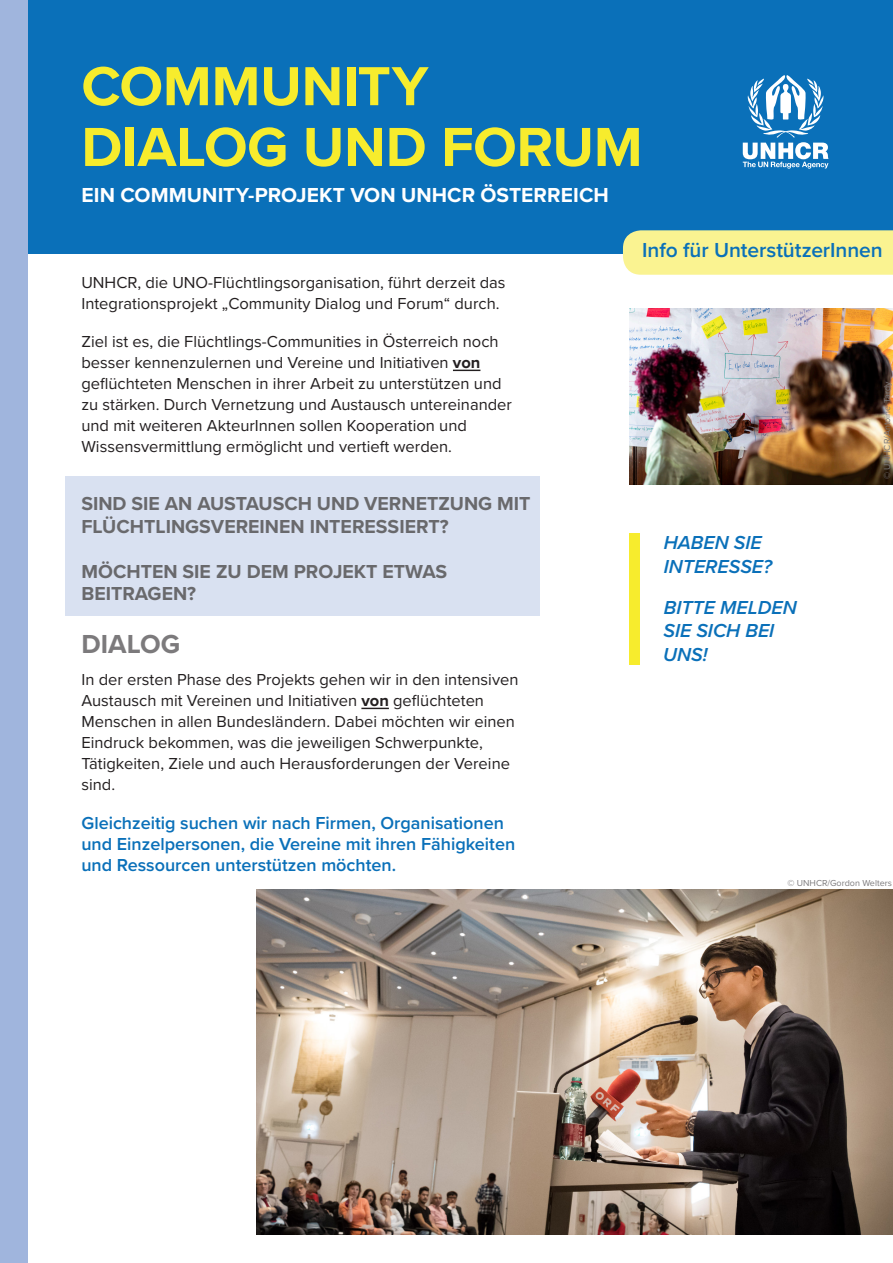
<style>
.page{position:relative;width:893px;height:1263px;background:#fff}
.page>*{position:absolute;margin:0;border:0;box-sizing:border-box;transform-origin:0 0}
.t1{font:700 57px "Proxima Nova";letter-spacing:-.005em;color:#f7ec2d}
.t2{font:700 27px "Proxima Nova";color:#7c7a7c}
.t3{font:700 21px "Proxima Nova";letter-spacing:.005em;color:#fff}
.t4{font:600 21px "Proxima Nova";letter-spacing:-.005em;color:#0a70b9}
.t5{font:700 19.5px/22.5px "Proxima Nova";color:#69696c}
.Quote_1_col_yellow{font:italic 600 19.5px/23.4px "Proxima Nova";color:#0a70b9}
.t6{font:600 18px/21px "Proxima Nova";color:#0a70b9}
.t7{font:16.5px/21px "Proxima Nova";color:#231f20}
.Credit{font:9px "Proxima Nova";color:#7c7a7c}
.s1{font-weight:700}
</style>
<div class="page">
<div style="left:65px;top:476px;width:475px;height:139px;background:#d9e1f1"></div>
<div style="left:629px;top:534px;width:10px;height:131px;background:#f7ec2d"></div>
<svg style="left:453px;top:370px;width:27px;height:1px"></svg>
<svg style="left:361px;top:708px;width:28px;height:1px"></svg>
<div style="left:0;top:0;width:893px;height:253px;background:#0a70b9"></div>
<img style="left:629px;top:308px;width:264px;height:176px">
<div style="left:623px;top:230px;width:270px;height:45px;background:#faf391"></div>
<img style="left:256px;top:890px;width:637px;height:344px">
<div style="left:0;top:0;width:28px;height:1263px;background:#a0b5dd"></div>
<svg style="left:743px;top:75px;width:85px;height:94px"></svg>
<p class="t1" style="left:81px;top:44px;width:349px">COMMUNITY</p>
<p class="t1" style="left:81px;top:104px;width:563px">DIALOG UND FORUM</p>
<p class="t3" style="left:81px;top:179px;width:529px">EIN COMMUNITY-PROJEKT VON UNHCR ÖSTERREICH</p>
<p class="t7" style="left:81px;top:271px;width:426px">UNHCR, die UNO-Flüchtlingsorganisation, führt derzeit das<br>Integrationsprojekt „Community Dialog und Forum“ durch.</p>
<p class="t7" style="left:81px;top:330px;width:432px">Ziel ist es, die Flüchtlings-Communities in Österreich noch besser kennenzulernen und Vereine und Initiativen <span class="s1">von </span>geflüchteten Menschen in ihrer Arbeit zu unterstützen und zu stärken. Durch Vernetzung und Austausch untereinander und mit weiteren AkteurInnen sollen Kooperation und Wissensvermittlung ermöglicht und vertieft werden.</p>
<p class="t5" style="left:81px;top:492px;width:451px">SIND SIE AN AUSTAUSCH UND VERNETZUNG MIT<br>FLÜCHTLINGSVEREINEN INTERESSIERT?</p>
<p class="t5" style="left:81px;top:559px;width:367px">MÖCHTEN SIE ZU DEM PROJEKT ETWAS<br>BEITRAGEN?</p>
<p class="t2" style="left:81px;top:624px;width:100px">DIALOG</p>
<p class="t7" style="left:81px;top:668px;width:439px">In der ersten Phase des Projekts gehen wir in den intensiven Austausch mit Vereinen und Initiativen <span class="s1">von</span> geflüchteten Menschen in allen Bundesländern. Dabei möchten wir einen Eindruck bekommen, was die jeweiligen Schwerpunkte, Tätigkeiten, Ziele und auch Herausforderungen der Vereine sind.</p>
<p class="t6" style="left:81px;top:812px;width:435px">Gleichzeitig suchen wir nach Firmen, Organisationen und Einzelpersonen, die Vereine mit ihren Fähigkeiten und Ressourcen unterstützen möchten.</p>
<p class="t4" style="left:642px;top:235px;width:242px">Info für UnterstützerInnen</p>
<p class="Quote_1_col_yellow" style="left:664px;top:530px;width:110px">HABEN SIE<br>INTERESSE?</p>
<p class="Quote_1_col_yellow" style="left:663px;top:595px;width:135px">BITTE MELDEN<br>SIE SICH BEI<br>UNS!</p>
<p class="Credit" style="left:880px;top:479px;width:99px;rotate:-90deg">© UNHCR/Antoine Tardy</p>
<p class="Credit" style="left:788px;top:876px;width:106px">© UNHCR/Gordon Welters</p>
</div>
